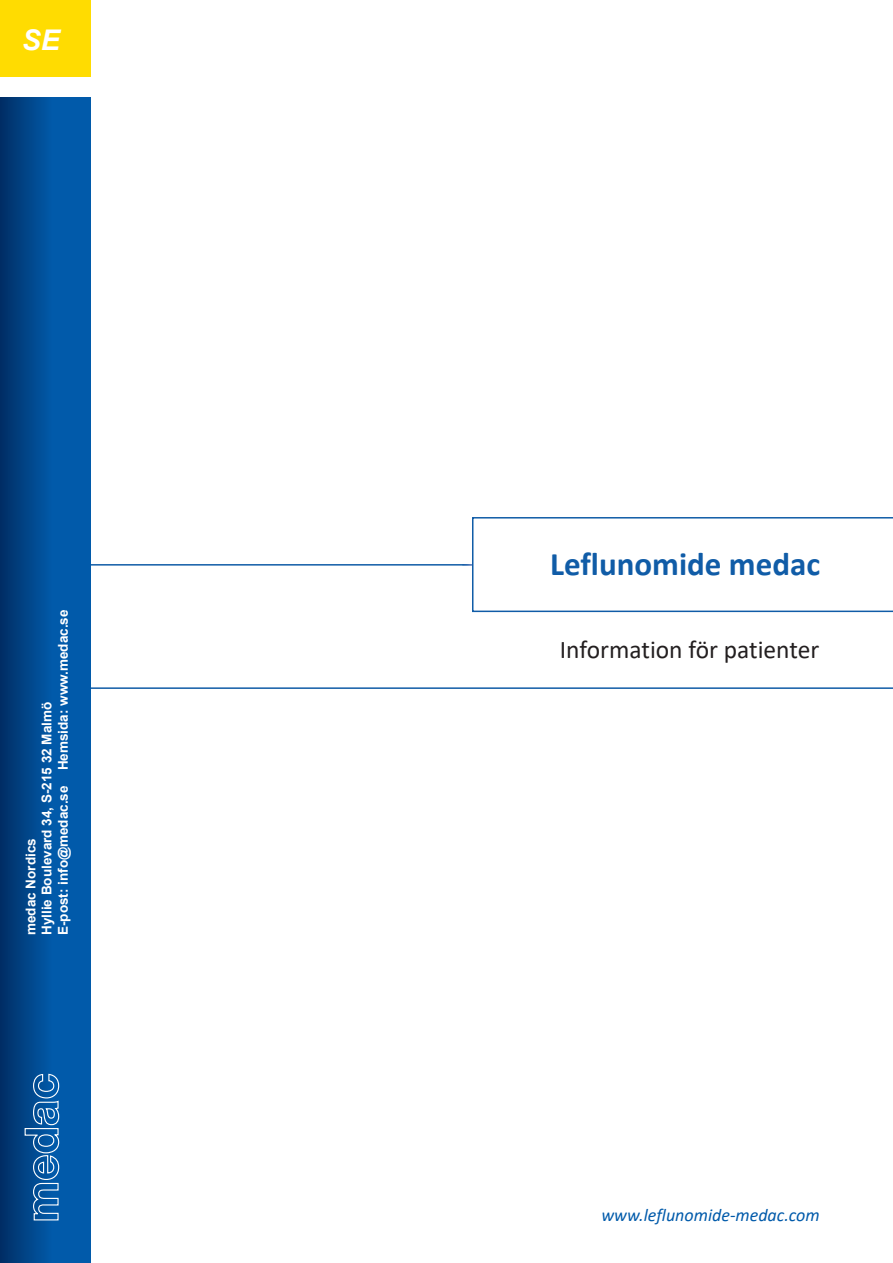
<style>
.page{position:relative;width:893px;height:1263px;background:#fff}
.page>*{position:absolute;margin:0;border:0;box-sizing:border-box;transform-origin:0 0}
.t1{font:700 33px "Calibri";color:#105ca7}
.t2{font:italic 700 28.5px "Arial";color:#fff}
.t3{font:25.5px "Calibri";color:#231f20}
.t4{font:italic 18px "Calibri";color:#015aaa}
.t5{font:700 13.5px/16.2px "Arial";color:#fff}
</style>
<div class="page">
<svg style="left:91px;top:564px;width:802px;height:125px"></svg>
<img style="left:552px;top:631px;width:276px;height:41px">
<svg style="left:0;top:98px;width:91px;height:1165px;background:#004c95"></svg>
<div style="left:0;top:0;width:91px;height:77px;background:#ffdc01"></div>
<img style="left:462px;top:566px;width:431px;height:56px">
<img style="left:462px;top:564px;width:10px;height:2px">
<svg style="left:472px;top:517px;width:421px;height:95px"></svg>
<svg style="left:24px;top:1073px;width:36px;height:148px;background:#296ca9"></svg>
<h2 class="t2" style="left:22px;top:25px;width:40px">SE</h2>
<p class="t5" style="left:23px;top:935px;width:327px;rotate:-90deg">medac Nordics<br>Hyllie Boulevard 34, S-215 32 Malmö<br>E-post: info@medac.se Hemsida: www.medac.se</p>
<h1 class="t1" style="left:550px;top:550px;width:272px">Leflunomide medac</h1>
<h3 class="t3" style="left:560px;top:639px;width:261px">Information för patienter</h3>
<h3 class="t4" style="left:601px;top:1207px;width:220px">www.leflunomide-medac.com</h3>
</div>
